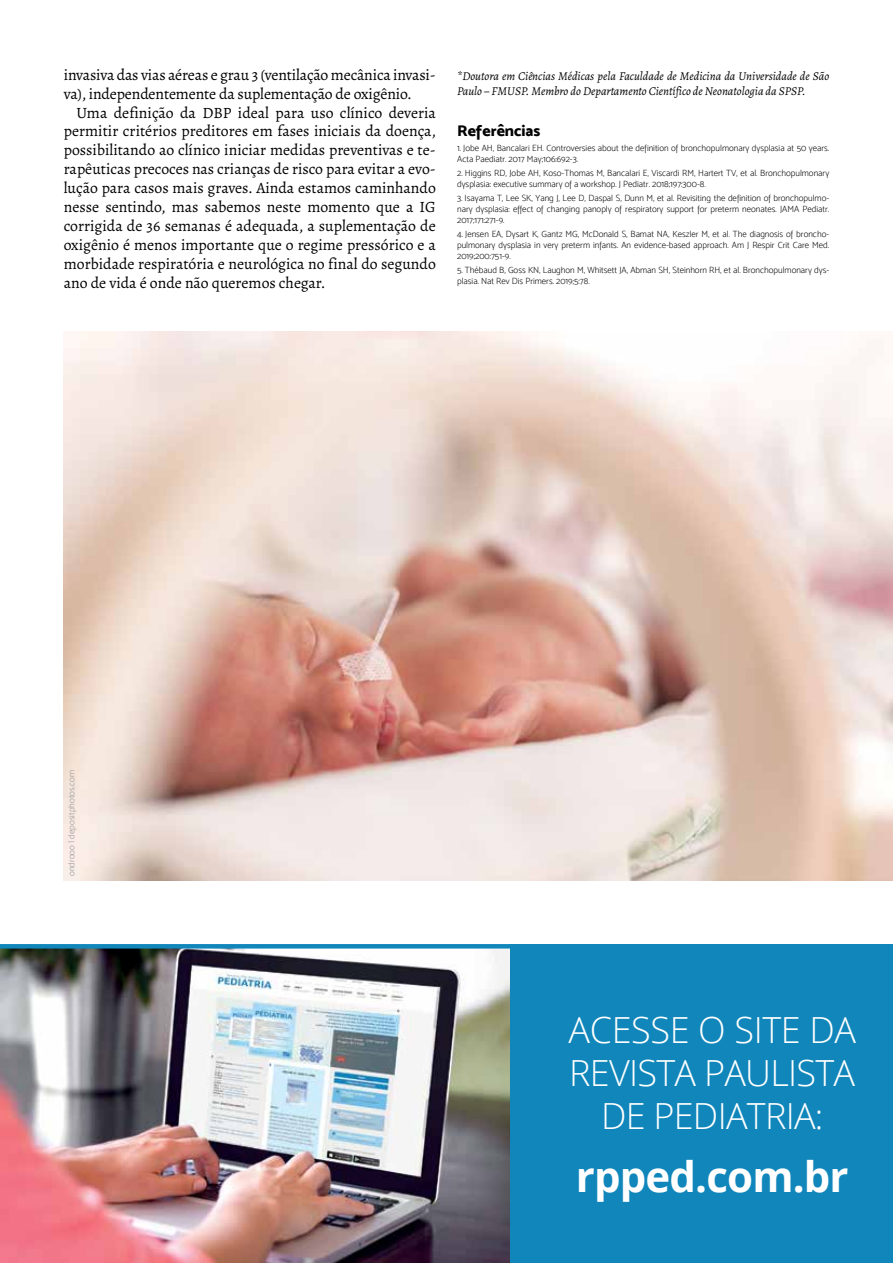
<style>
.page{position:relative;width:893px;height:1263px;background:#fff}
.page>*{position:absolute;margin:0;border:0;box-sizing:border-box;transform-origin:0 0}
.t1{font:700 42px "Open Sans";letter-spacing:-.02em;color:#fff}
.t2{font:300 36px/43.2px "Open Sans";letter-spacing:-.02em;color:#fff;text-align:center}
.t3{font:15.75px/18.9px "Alegreya";letter-spacing:-.01em;color:#000}
.t4{font:15.75px "Mosk Extra Bold 800";color:#000}
.t5{font:italic 12px/14.4px "Alegreya";color:#000}
.t6{font:9px/10.8px "Mosk Extra Light 200";color:#000}
.t7{font:9px "Mosk Extra Light 200";color:#939598}
</style>
<div class="page">
<img style="left:0;top:948px;width:510px;height:315px">
<div style="left:510px;top:944px;width:383px;height:319px;background:#1086bb"></div>
<hr style="left:0;top:944px;width:893px;height:4px;background:#1086bb">
<img style="left:64px;top:332px;width:829px;height:548px">
<h3 class="t3" style="left:64px;top:65px;width:374px">invasiva das vias aéreas e grau 3 (ventilação mecânica invasi&shy;va), independentemente da suplementação de oxigênio.</h3>
<p class="t3" style="left:64px;top:103px;width:374px;text-align:justify;text-indent:13px">Uma definição da DBP ideal para uso clínico deveria permitir critérios preditores em fases iniciais da doença, possibilitando ao clínico iniciar medidas preventivas e te&shy;rapêuticas precoces nas crianças de risco para evitar a evo&shy;lução para casos mais graves. Ainda estamos caminhando nesse sentindo, mas sabemos neste momento que a IG corrigida de 36 semanas é adequada, a suplementação de oxigênio é menos importante que o regime pressórico e a morbidade respiratória e neurológica no final do segundo ano de vida é onde não queremos chegar.</p>
<h3 class="t5" style="left:457px;top:69px;width:374px">*Doutora em Ciências Médicas pela Faculdade de Medicina da Universidade de São<br>Paulo – FMUSP. Membro do Departamento Científico de Neonatologia da SPSP.</h3>
<h3 class="t4" style="left:457px;top:121px;width:85px">Referências</h3>
<p class="t6" style="left:457px;top:143px;width:374px">1. Jobe AH, Bancalari EH. Controversies about the definition of bronchopulmonary dysplasia at 50 years.<br>Acta Paediatr. 2017 May;106:692-3.</p>
<p class="t6" style="left:457px;top:168px;width:374px">2. Higgins RD, Jobe AH, Koso-Thomas M, Bancalari E, Viscardi RM, Hartert TV, et al. Bronchopulmonary dysplasia: executive summary of a workshop. J Pediatr. 2018;197:300-8.</p>
<p class="t6" style="left:457px;top:193px;width:374px;text-align:justify">3. Isayama T, Lee SK, Yang J, Lee D, Daspal S, Dunn M, et al. Revisiting the definition of bronchopulmo&shy;nary dysplasia: effect of changing panoply of respiratory support for preterm neonates. JAMA Pediatr.<br>2017;171:271-9.</p>
<p class="t6" style="left:457px;top:228px;width:374px;text-align:justify">4. Jensen EA, Dysart K, Gantz MG, McDonald S, Bamat NA, Keszler M, et al. The diagnosis of broncho&shy;pulmonary dysplasia in very preterm infants. An evidence-based approach. Am J Respir Crit Care Med.<br>2019;200:751-9.</p>
<p class="t6" style="left:457px;top:264px;width:374px">5. Thébaud B, Goss KN, Laughon M, Whitsett JA, Abman SH, Steinhorn RH, et al. Bronchopulmonary dys&shy;plasia. Nat Rev Dis Primers. 2019;5:78.</p>
<p class="t7" style="left:66px;top:876px;width:108px;rotate:-90deg">ondrooo | depositphotos.com</p>
<h2 class="t2" style="left:568px;top:1007px;width:289px">ACESSE O SITE DA<br>REVISTA PAULISTA<br>DE PEDIATRIA:</h2>
<h1 class="t1" style="left:576px;top:1147px;width:274px">rpped.com.br</h1>
</div>
